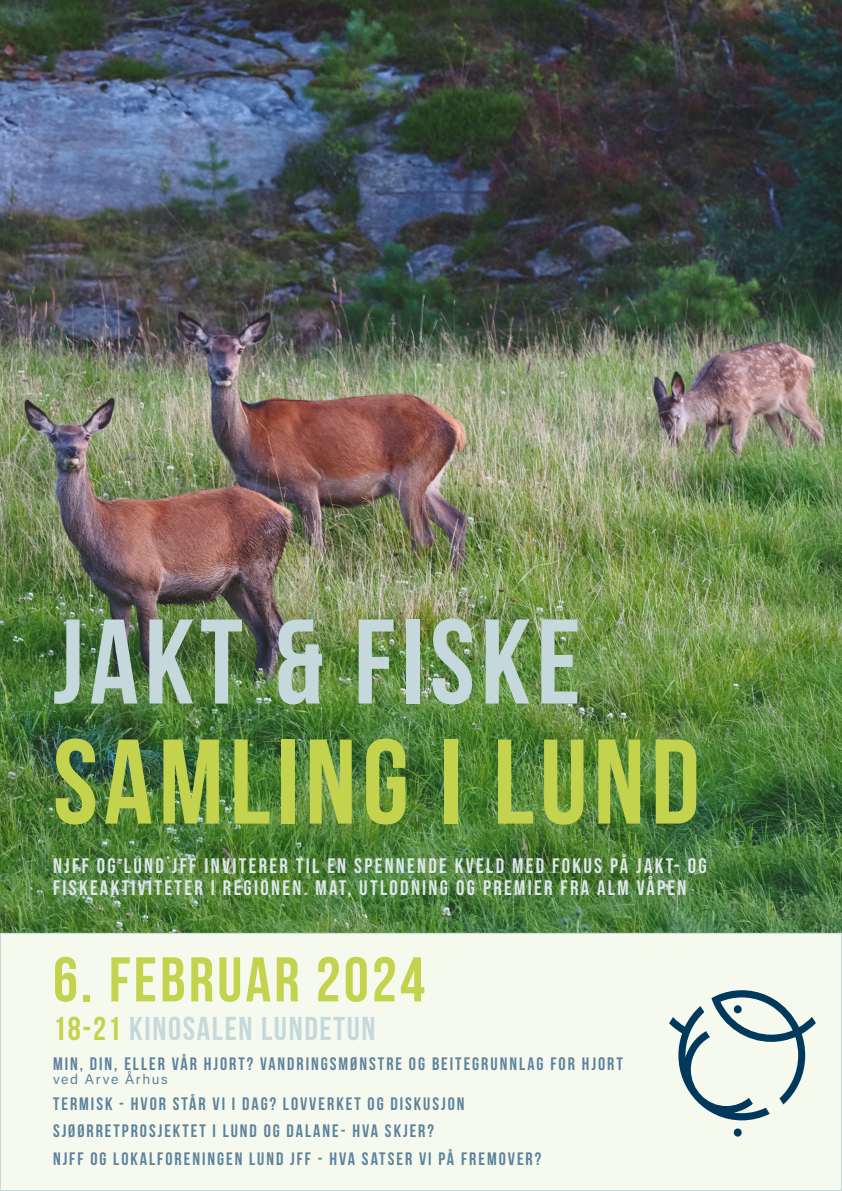
<style>
.page{position:relative;width:842px;height:1191px;background:#fff}
.page>*{position:absolute;margin:0;border:0;box-sizing:border-box;transform-origin:0 0}
.Heading{font:700 120px "Bebas Neue";letter-spacing:.05em;color:#c4d34e}
.Heading-2{font:700 120px "Bebas Neue";letter-spacing:.05em;color:#c5d9dd}
.Date{font:700 63px "Bebas Neue";letter-spacing:.05em;color:#c4d34e}
.Time{font:700 33px "Bebas Neue";letter-spacing:.05em;color:#c5d9dd}
.subheading{font:21px/22px "Bebas Neue";letter-spacing:.11em;color:#dde8ea}
.subheading-2{font:700 18px "Bebas Neue";letter-spacing:.11em;color:#5d839d}
.subheading-3{font:18px "Bebas Neue";letter-spacing:.11em;color:#5d839d}
.subheading-4{font:14px "Acumin Variable Concept";letter-spacing:.11em;color:#5d839d}
.s1{color:#c4d34e}
.s2{font-weight:700}
</style>
<div class="page">
<img style="left:0;top:0;width:842px;height:932px">
<div style="left:0;top:933px;width:841px;height:257px;background:#f6faee"></div>
<div style="left:0;top:932px;width:842px;height:259px;border:1px solid #c5d9dd"></div>
<svg style="left:669px;top:990px;width:147px;height:130px"></svg>
<div style="left:734px;top:1005px;width:8px;height:8px;background:#00395c;border-radius:50%"></div>
<div style="left:734px;top:1128px;width:8px;height:8px;background:#00395c;border-radius:50%"></div>
<p class="Heading-2" style="left:53px;top:596px;width:529px">JAKT &amp; FISKE</p>
<p class="Heading" style="left:53px;top:716px;width:648px">SAMLING I LUND</p>
<p class="subheading" style="left:53px;top:855px;width:655px">NJFF OG LUND JFF INVITERER TIL EN SPENNENDE KVELD MED FOKUS PÅ JAKT- OG<br>FISKEAKTIVITETER I REGIONEN. MAT, UTLODNING OG PREMIER FRA ALM VÅPEN</p>
<p class="Date" style="left:53px;top:945px;width:373px">6. FEBRUAR 2024</p>
<p class="Time" style="left:53px;top:1010px;width:324px"><span class="s1">18-21</span> KINOSALEN LUNDETUN</p>
<p class="subheading-3" style="left:53px;top:1053px;width:571px"><span class="s2">MIN, DIN, ELLER VÅR HJORT?</span> VANDRINGSMØNSTRE OG BEITEGRUNNLAG FOR HJORT</p>
<p class="subheading-2" style="left:53px;top:1093px;width:413px">TERMISK - HVOR STÅR VI I DAG? LOVVERKET OG DISKUSJON</p>
<p class="subheading-2" style="left:53px;top:1121px;width:382px">SJØØRRETPROSJEKTET I LUND OG DALANE- HVA SKJER?</p>
<p class="subheading-2" style="left:53px;top:1148px;width:490px">NJFF OG LOKALFORENINGEN LUND JFF - HVA SATSER VI PÅ FREMOVER?</p>
<p class="subheading-4" style="left:53px;top:1069px;width:116px">ved Arve Århus</p>
</div>
